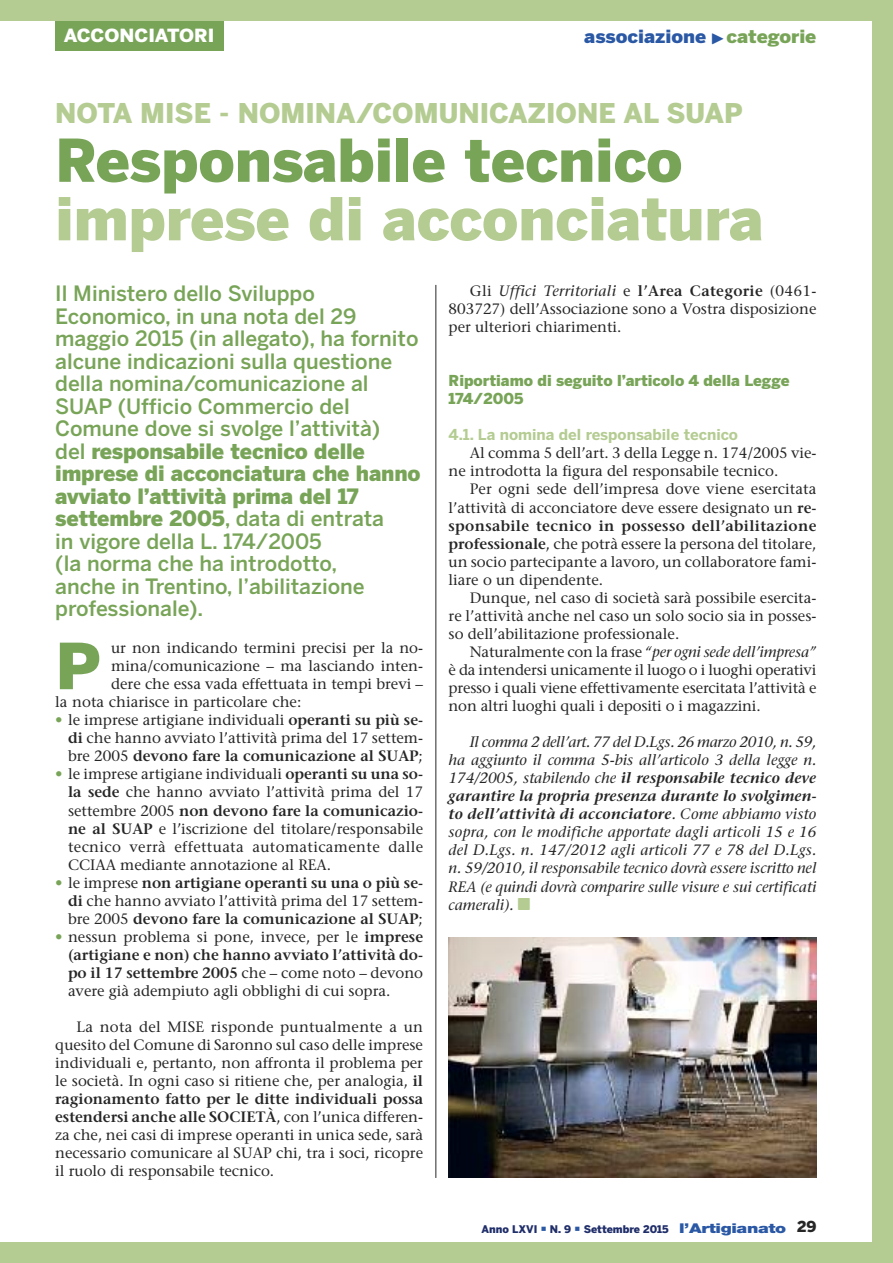
<style>
.page{position:relative;width:893px;height:1263px;background:#b4cc92}
.page>*{position:absolute;margin:0;border:0;box-sizing:border-box;transform-origin:0 0}
.t1{font:900 63px "Benton Sans";color:#78a458;scale:1.05 1}
.t2{font:900 58.5px "Benton Sans";color:#b4cc92}
.t3{font:900 58.5px "Benton Sans";color:#78a458}
.t4{font:900 27px "Benton Sans";color:#b4cc92}
.t5{font:500 21px/22.5px "Benton Sans";color:#78a458}
.t6{font:900 18px "Benton Sans";color:#2a58a5;scale:1.05 1}
.t7{font:900 18px "Benton Sans";color:#fff;scale:1.05 1}
.t8{font:15px/18px "Stone Serif";color:#272627;text-align:justify}
.t9{font:italic 15px/18px "Stone Serif";color:#272627;text-align:justify}
.t10{font:600 15px/18px "Stone Serif";color:#272627;text-align:justify}
.t11{font:900 15px/18px "Benton Sans";color:#78a458}
.t12{font:700 15px "Benton Sans";color:#b4cc92}
.t13{font:900 10.5px "Benton Sans";color:#202e6a}
.s1{color:#78a458}
.s2{font-weight:900}
.s3{font-weight:600}
.s4{font-weight:400;color:#78a458}
.s5{font-weight:400}
.s6{font-style:italic}
.s7{font-family:"Carta";font-style:normal;color:#b4cc92}
.s8{font-family:"Helvetica Neue";font-size:13.5px;color:#2a58a5}
.s9{font-size:15px;color:#272627}
</style>
<div class="page">
<div style="left:0;top:21px;width:872px;height:1221px;background:#fff"></div>
<div style="left:55px;top:21px;width:169px;height:30px;background:#78a458"></div>
<hr style="left:435px;top:285px;width:1px;height:893px;background:#272627">
<img style="left:449px;top:938px;width:367px;height:240px">
<p class="t7" style="left:64px;top:26px;width:145px">ACCONCIATORI</p>
<p class="t6" style="left:584px;top:26px;width:223px">associazione <span class="s1">categorie</span></p>
<h3 class="t4" style="left:55px;top:98px;width:689px">NOTA MISE - NOMINA/COMUNICAZIONE AL SUAP</h3>
<h2 class="t3" style="left:55px;top:127px;width:629px">Responsabile tecnico</h2>
<h2 class="t2" style="left:55px;top:186px;width:710px">imprese di acconciatura</h2>
<p class="t5" style="left:55px;top:283px;width:367px">Il Ministero dello Sviluppo<br>Economico, in una nota del 29 maggio 2015 (in allegato), ha fornito alcune indicazioni sulla questione della nomina/comunicazione al<br>SUAP (Ufficio Commercio del<br>Comune dove si svolge l’attività)<br>del <span class="s2">responsabile tecnico delle imprese di acconciatura che hanno avviato l’attività prima del 17 settembre 2005</span>, data di entrata<br>in vigore della L. 174/2005<br>(la norma che ha introdotto,<br>anche in Trentino, l’abilitazione professionale).</p>
<h1 class="t1" style="left:55px;top:631px;width:45px">P</h1>
<p class="t8" style="left:111px;top:640px;width:313px">ur non indicando termini precisi per la no-</p>
<p class="t8" style="left:111px;top:658px;width:313px">mina/comunicazione – ma lasciando inten-</p>
<p class="t8" style="left:111px;top:676px;width:313px">dere che essa vada effettuata in tempi brevi –</p>
<p class="t8" style="left:55px;top:695px;width:248px">la nota chiarisce in particolare che:</p>
<p class="t8" style="left:68px;top:713px;width:357px;text-indent:-13px"><span class="s1">•</span> le imprese artigiane individuali <span class="s3">operanti su più se&shy;di</span> che hanno avviato l’attività prima del 17 settem&shy;bre 2005 <span class="s3">devono fare la comunicazione al SUAP</span>;</p>
<p class="t8" style="left:68px;top:767px;width:357px;text-indent:-13px"><span class="s1">•</span> le imprese artigiane individuali <span class="s3">operanti su una so&shy;la sede</span> che hanno avviato l’attività prima del 17 settembre 2005 <span class="s3">non devono fare la comunicazio&shy;ne al SUAP</span> e l’iscrizione del titolare/responsabile tecnico verrà effettuata automaticamente dalle CCIAA mediante annotazione al REA.</p>
<p class="t10" style="left:68px;top:875px;width:357px;text-indent:-13px"><span class="s4">•</span> <span class="s5">le imprese</span> non artigiane operanti su una o più se&shy;di <span class="s5">che hanno avviato l’attività prima del 17 settem&shy;bre 2005</span> devono fare la comunicazione al SUAP<span class="s5">;</span></p>
<p class="t8" style="left:68px;top:929px;width:357px;text-indent:-13px"><span class="s1">•</span> nessun problema si pone, invece, per le <span class="s3">imprese (artigiane e non) che hanno avviato l’attività do&shy;po il 17 settembre 2005</span> che – come noto – devono avere già adempiuto agli obblighi di cui sopra.</p>
<p class="t8" style="left:55px;top:1019px;width:369px;text-indent:21px">La nota del MISE risponde puntualmente a un quesito del Comune di Saronno sul caso delle imprese individuali e, pertanto, non affronta il problema per le società. In ogni caso si ritiene che, per analogia, <span class="s3">il ragionamento fatto per le ditte individuali possa estendersi anche alle SOCIETÀ</span>, con l’unica differen&shy;za che, nei casi di imprese operanti in unica sede, sarà necessario comunicare al SUAP chi, tra i soci, ricopre il ruolo di responsabile tecnico.</p>
<p class="t8" style="left:449px;top:283px;width:369px;text-indent:21px">Gli <span class="s6">Uffici Territoriali</span> e <span class="s3">l’Area Categorie</span> (0461- 803727) dell’Associazione sono a Vostra disposizione per ulteriori chiarimenti.</p>
<p class="t11" style="left:449px;top:372px;width:342px">Riportiamo di seguito l’articolo 4 della Legge<br>174/2005</p>
<p class="t12" style="left:449px;top:426px;width:291px">4.1. La nomina del responsabile tecnico</p>
<p class="t8" style="left:449px;top:446px;width:369px;text-indent:21px">Al comma 5 dell’art. 3 della Legge n. 174/2005 vie&shy;ne introdotta la figura del responsabile tecnico.</p>
<p class="t8" style="left:449px;top:482px;width:369px;text-indent:21px">Per ogni sede dell’impresa dove viene esercitata l’attività di acconciatore deve essere designato un <span class="s3">re&shy;sponsabile tecnico in possesso dell’abilitazione professionale</span>, che potrà essere la persona del titolare, un socio partecipante a lavoro, un collaboratore fami&shy;liare o un dipendente.</p>
<p class="t8" style="left:449px;top:590px;width:369px;text-indent:21px">Dunque, nel caso di società sarà possibile esercita&shy;re l’attività anche nel caso un solo socio sia in posses&shy;so dell’abilitazione professionale.</p>
<p class="t8" style="left:449px;top:644px;width:369px;text-indent:21px">Naturalmente con la frase <span class="s6">“per ogni sede dell’impresa” </span>è da intendersi unicamente il luogo o i luoghi operativi presso i quali viene effettivamente esercitata l’attività e non altri luoghi quali i depositi o i magazzini.</p>
<p class="t9" style="left:449px;top:734px;width:369px;text-indent:21px">Il comma 2 dell’art. 77 del D.Lgs. 26 marzo 2010, n. 59, ha aggiunto il comma 5-bis all’articolo 3 della legge n.<br>174/2005, stabilendo che <span class="s3">il responsabile tecnico deve garantire la propria presenza durante lo svolgimen&shy;to dell’attività di acconciatore</span>. Come abbiamo visto sopra, con le modifiche apportate dagli articoli 15 e 16 del D.Lgs. n. 147/2012 agli articoli 77 e 78 del D.Lgs. n. 59/2010, il responsabile tecnico dovrà essere iscritto nel REA (e quindi dovrà comparire sulle visure e sui certificati camerali). <span class="s7">-</span></p>
<p class="t13" style="left:482px;top:1223px;width:336px">Anno LXVI N. 9 Settembre 2015 <span class="s8">l’Artigianato</span> <span class="s9">29</span></p>
</div>
